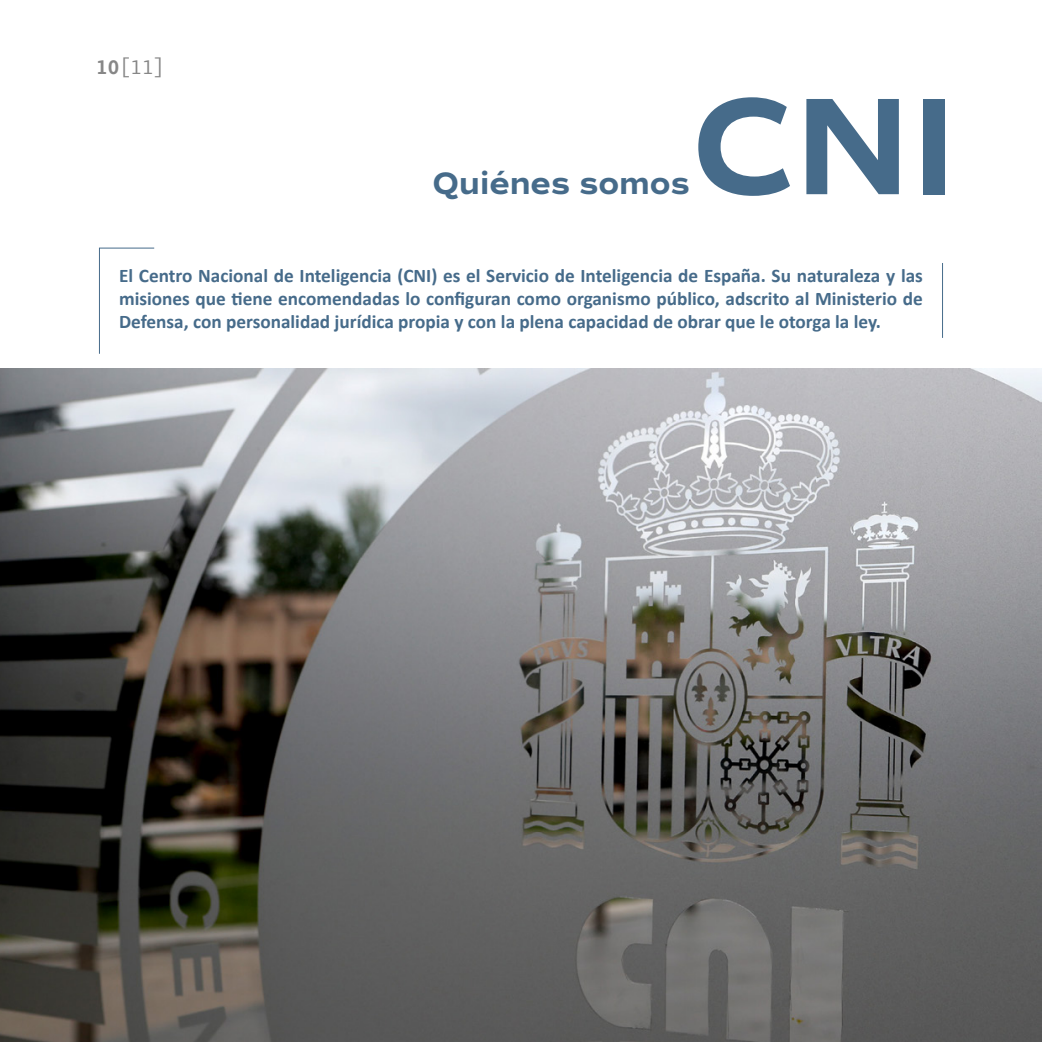
<style>
.page{position:relative;width:1042px;height:1042px;background:#fff}
.page>*{position:absolute;margin:0;border:0;box-sizing:border-box;transform-origin:0 0}
.t1{font:700 140px "Commuters Sans";color:#466b8a}
.t2{font:700 31.5px "Commuters Sans";color:#466b8a}
.t3{font:21px "Gandhi Sans";color:#878787}
.t4{font:700 19.25px/22.8px "Calibri";color:#466b8a;text-align:justify}
.s1{font-weight:700}
</style>
<div class="page">
<svg style="left:99px;top:248px;width:56px;height:106px"></svg>
<hr style="left:942px;top:263px;width:1px;height:75px;background:#466b8a">
<img style="left:0;top:368px;width:1042px;height:674px">
<p class="t3" style="left:96px;top:55px;width:67px"><span class="s1">10</span>[11]</p>
<h2 class="t2" style="left:432px;top:164px;width:259px">Quiénes somos</h2>
<h1 class="t1" style="left:691px;top:60px;width:267px">CNI</h1>
<p class="t4" style="left:119px;top:264px;width:805px">El Centro Nacional de Inteligencia (CNI) es el Servicio de Inteligencia de España. Su naturaleza y las misiones que tiene encomendadas lo configuran como organismo público, adscrito al Ministerio de Defensa, con personalidad jurídica propia y con la plena capacidad de obrar que le otorga la ley.</p>
</div>
